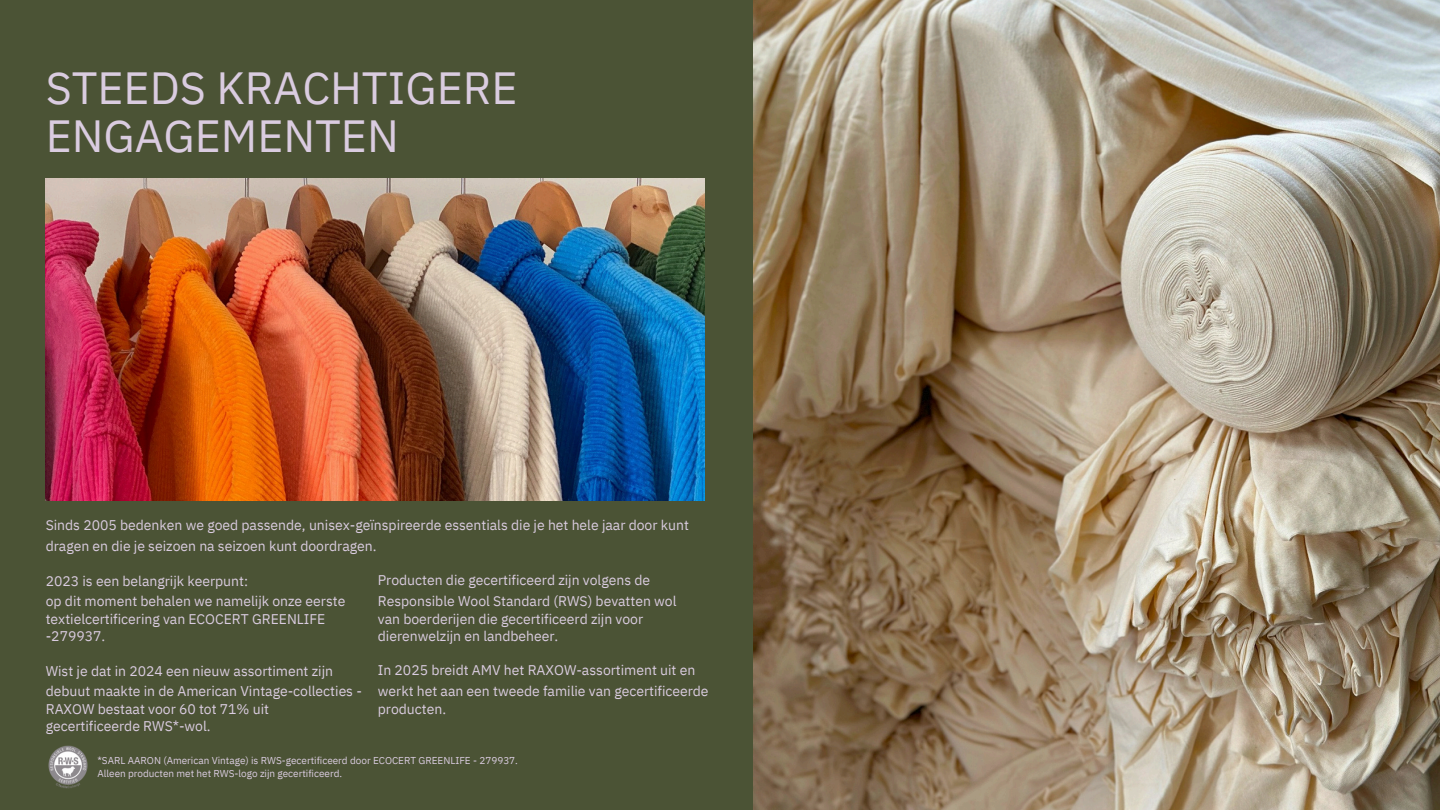
<style>
.page{position:relative;width:1440px;height:810px;background:#4b5335}
.page>*{position:absolute;margin:0;border:0;box-sizing:border-box;transform-origin:0 0}
.t1{font:45px/48px "IBM Plex Sans";color:#dacce0}
.t2{font:14px/20.2px "IBM Plex Sans";color:#dacce0}
.t3{font:10px/13.5px "IBM Plex Sans";color:#dacce0}
</style>
<div class="page">
<img style="left:46px;top:178px;width:658px;height:322px">
<img style="left:753px;top:0;width:687px;height:810px">
<img style="left:48px;top:745px;width:40px;height:44px">
<h1 class="t1" style="left:46px;top:64px;width:474px">STEEDS KRACHTIGERE<br>ENGAGEMENTEN</h1>
<p class="t2" style="left:46px;top:515px;width:645px">Sinds 2005 bedenken we goed passende, unisex-geïnspireerde essentials die je het hele jaar door kunt dragen en die je seizoen na seizoen kunt doordragen.</p>
<h2 class="t2" style="left:46px;top:570px;width:301px">2023 is een belangrijk keerpunt:<br>op dit moment behalen we namelijk onze eerste</h2>
<h2 class="t2" style="left:46px;top:610px;width:281px;line-height:17.2px">textielcertificering van ECOCERT GREENLIFE -279937.</h2>
<h2 class="t2" style="left:378px;top:570px;width:300px">Producten die gecertificeerd zijn volgens de<br>Responsible Wool Standard (RWS) bevatten wol</h2>
<h2 class="t2" style="left:378px;top:610px;width:267px;line-height:17.2px">van boerderijen die gecertificeerd zijn voor dierenwelzijn en landbeheer.</h2>
<p class="t2" style="left:378px;top:660px;width:332px">In 2025 breidt AMV het RAXOW-assortiment uit en werkt het aan een tweede familie van gecertificeerde</p>
<p class="t2" style="left:378px;top:698px;width:70px">producten.</p>
<h2 class="t3" style="left:97px;top:753px;width:422px">*SARL AARON (American Vintage) is RWS-gecertificeerd door ECOCERT GREENLIFE - 279937.<br>Alleen producten met het RWS-logo zijn gecertificeerd.</h2>
<h2 class="t2" style="left:46px;top:660px;width:318px">Wist je dat in 2024 een nieuw assortiment zijn debuut maakte in de American Vintage-collecties -</h2>
<h2 class="t2" style="left:46px;top:700px;width:225px;line-height:17.2px">RAXOW bestaat voor 60 tot 71% uit gecertificeerde RWS*-wol.</h2>
</div>
